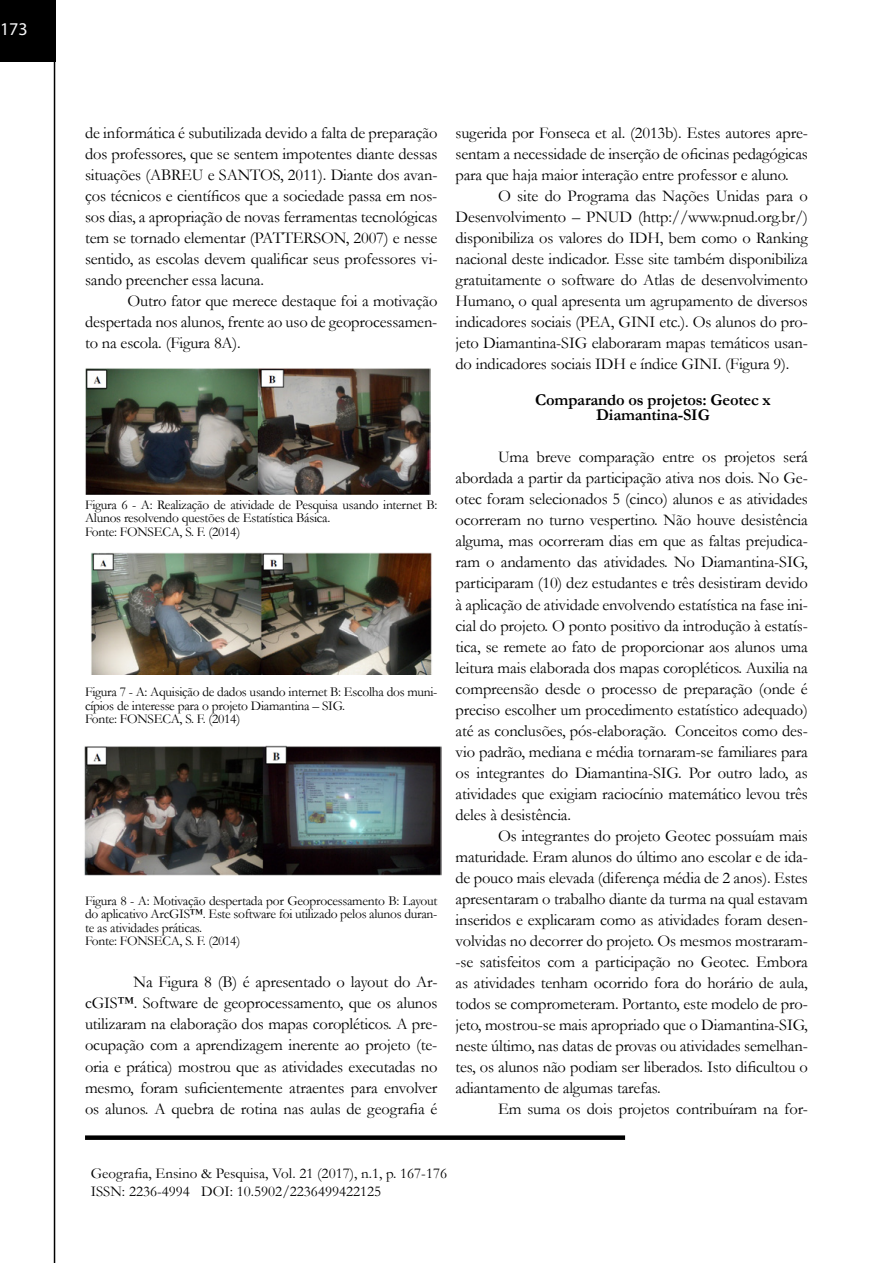
<style>
.page{position:relative;width:893px;height:1263px;background:#fff}
.page>*{position:absolute;margin:0;border:0;box-sizing:border-box;transform-origin:0 0}
.t1{font:18px "Myriad Pro";color:#f8f8f9}
.t2{font:16.5px/21px "Garamond";letter-spacing:-.01em;color:#000;text-align:justify}
.t3{font:700 16.5px/15px "Garamond";letter-spacing:-.01em;color:#000;text-align:center}
.t4{font:15px/18px "Garamond";color:#000}
.t5{font:13.5px/13.5px "Garamond";letter-spacing:-.02em;color:#000}
</style>
<div class="page">
<div style="left:0;top:0;width:55px;height:62px;background:#000"></div>
<div style="left:85px;top:1135px;width:540px;height:5px;background:#000"></div>
<img style="left:85px;top:368px;width:346px;height:126px">
<img style="left:91px;top:553px;width:341px;height:121px">
<img style="left:84px;top:746px;width:357px;height:129px">
<hr style="left:54px;top:0;width:1px;height:1263px;background:#000">
<p class="t1" style="left:0;top:18px;width:29px">173</p>
<p class="t2" style="left:85px;top:122px;width:354px">de informática é subutilizada devido a falta de preparação dos professores, que se sentem impotentes diante dessas situações (ABREU e SANTOS, 2011). Diante dos avan&shy;ços técnicos e científicos que a sociedade passa em nos&shy;sos dias, a apropriação de novas ferramentas tecnológicas tem se tornado elementar (PATTERSON, 2007) e nesse sentido, as escolas devem qualificar seus professores vi&shy;sando preencher essa lacuna.</p>
<p class="t2" style="left:85px;top:290px;width:354px;text-indent:43px">Outro fator que merece destaque foi a motivação despertada nos alunos, frente ao uso de geoprocessamen&shy;to na escola. (Figura 8A).</p>
<p class="t5" style="left:85px;top:498px;width:354px">Figura 6 - A: Realização de atividade de Pesquisa usando internet B:<br>Alunos resolvendo questões de Estatística Básica.<br>Fonte: FONSECA, S. F. (2014)</p>
<p class="t5" style="left:85px;top:685px;width:354px">Figura 7 - A: Aquisição de dados usando internet B: Escolha dos muni&shy;cípios de interesse para o projeto Diamantina – SIG.<br>Fonte: FONSECA, S. F. (2014)</p>
<p class="t5" style="left:85px;top:894px;width:354px">Figura 8 - A: Motivação despertada por Geoprocessamento B: Layout do aplicativo ArcGIS™. Este software foi utilizado pelos alunos duran&shy;te as atividades práticas.<br>Fonte: FONSECA, S. F. (2014)</p>
<p class="t2" style="left:85px;top:971px;width:354px;text-indent:48px">Na Figura 8 (B) é apresentado o layout do Ar&shy;cGIS™. Software de geoprocessamento, que os alunos utilizaram na elaboração dos mapas coropléticos. A pre&shy;ocupação com a aprendizagem inerente ao projeto (te&shy;oria e prática) mostrou que as atividades executadas no mesmo, foram suficientemente atraentes para envolver os alunos. A quebra de rotina nas aulas de geografia é</p>
<p class="t2" style="left:455px;top:122px;width:354px">sugerida por Fonseca et al. (2013b). Estes autores apre&shy;sentam a necessidade de inserção de oficinas pedagógicas para que haja maior interação entre professor e aluno.</p>
<p class="t2" style="left:455px;top:185px;width:354px;text-indent:43px">O site do Programa das Nações Unidas para o Desenvolvimento – PNUD (http://www.pnud.org.br/) disponibiliza os valores do IDH, bem como o Ranking nacional deste indicador. Esse site também disponibiliza gratuitamente o software do Atlas de desenvolvimento Humano, o qual apresenta um agrupamento de diversos indicadores sociais (PEA, GINI etc.). Os alunos do pro&shy;jeto Diamantina-SIG elaboraram mapas temáticos usan&shy;do indicadores sociais IDH e índice GINI. (Figura 9).</p>
<p class="t3" style="left:535px;top:393px;width:237px">Comparando os projetos: Geotec x<br>Diamantina-SIG</p>
<p class="t2" style="left:455px;top:446px;width:354px;text-indent:43px">Uma breve comparação entre os projetos será abordada a partir da participação ativa nos dois. No Ge&shy;otec foram selecionados 5 (cinco) alunos e as atividades ocorreram no turno vespertino. Não houve desistência alguma, mas ocorreram dias em que as faltas prejudica&shy;ram o andamento das atividades. No Diamantina-SIG, participaram (10) dez estudantes e três desistiram devido à aplicação de atividade envolvendo estatística na fase ini&shy;cial do projeto. O ponto positivo da introdução à estatís&shy;tica, se remete ao fato de proporcionar aos alunos uma leitura mais elaborada dos mapas coropléticos. Auxilia na compreensão desde o processo de preparação (onde é preciso escolher um procedimento estatístico adequado) até as conclusões, pós-elaboração. Conceitos como des&shy;vio padrão, mediana e média tornaram-se familiares para os integrantes do Diamantina-SIG. Por outro lado, as atividades que exigiam raciocínio matemático levou três deles à desistência.</p>
<p class="t2" style="left:455px;top:824px;width:354px;text-indent:43px">Os integrantes do projeto Geotec possuíam mais maturidade. Eram alunos do último ano escolar e de ida&shy;de pouco mais elevada (diferença média de 2 anos). Estes apresentaram o trabalho diante da turma na qual estavam inseridos e explicaram como as atividades foram desen&shy;volvidas no decorrer do projeto. Os mesmos mostraram--se satisfeitos com a participação no Geotec. Embora as atividades tenham ocorrido fora do horário de aula, todos se comprometeram. Portanto, este modelo de pro&shy;jeto, mostrou-se mais apropriado que o Diamantina-SIG, neste último, nas datas de provas ou atividades semelhan&shy;tes, os alunos não podiam ser liberados. Isto dificultou o adiantamento de algumas tarefas.</p>
<p class="t2" style="left:498px;top:1097px;width:311px">Em suma os dois projetos contribuíram na for-</p>
<p class="t4" style="left:91px;top:1164px;width:358px">Geografia, Ensino &amp; Pesquisa, Vol. 21 (2017), n.1, p. 167-176<br>ISSN: 2236-4994 DOI: 10.5902/2236499422125</p>
</div>
